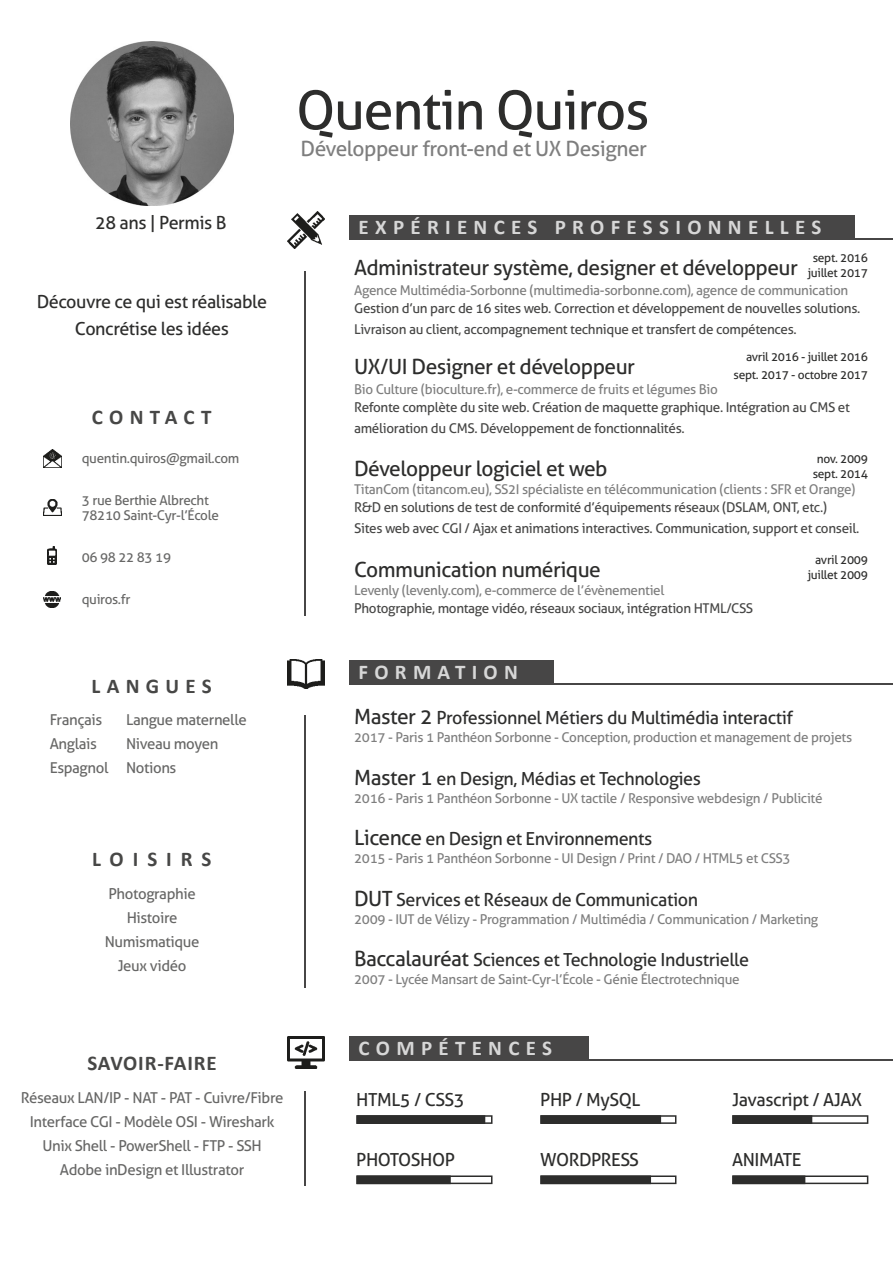
<style>
.page{position:relative;width:893px;height:1263px;background:#fff}
.page>*{position:absolute;margin:0;border:0;box-sizing:border-box;transform-origin:0 0}
.t1{font:54px "Aller";letter-spacing:-.025em;color:#2d2d2c}
.t2{font:21px "Aller";letter-spacing:-.025em;color:#2d2d2c}
.t3{font:700 21px "Calibri";letter-spacing:.3em;color:#d7d7d7}
.t4{font:21px "Aller";letter-spacing:-.025em;color:#7e7e7e}
.t5{font:700 21px "Calibri";letter-spacing:.3em;color:#474746}
.t6{font:700 21px "Calibri";letter-spacing:.04em;color:#474746}
.t7{font:700 21px "Calibri";letter-spacing:.43em;color:#474746}
.t8{font:18px/27px "Aller";letter-spacing:-.025em;color:#2d2d2c;text-align:center}
.t9{font:15px/24px "Aller";letter-spacing:-.025em;color:#676766;text-align:center}
.t10{font:13.5px "Aller";letter-spacing:-.025em;color:#7e7e7e}
.t11{font:13.5px/21px "Aller";letter-spacing:-.025em;color:#474746}
.t12{font:13.5px/15px "Aller";letter-spacing:-.025em;color:#676766}
.t13{font:12px/15px "Aller";letter-spacing:-.025em;color:#2d2d2c;text-align:right}
.s1{font-size:21px}
</style>
<div class="page">
<img style="left:43px;top:499px;width:19px;height:17px">
<img style="left:43px;top:450px;width:19px;height:18px">
<img style="left:44px;top:592px;width:16px;height:16px">
<img style="left:48px;top:546px;width:9px;height:18px">
<img style="left:70px;top:42px;width:164px;height:163px">
<img style="left:287px;top:660px;width:37px;height:29px">
<div style="left:349px;top:660px;width:204px;height:24px;background:#474646"></div>
<hr style="left:553px;top:683px;width:340px;height:1px;background:#474646">
<hr style="left:305px;top:716px;width:1px;height:272px;background:#474646">
<img style="left:288px;top:1037px;width:36px;height:31px">
<svg style="left:356px;top:1115px;width:136px;height:9px"></svg>
<svg style="left:540px;top:1115px;width:136px;height:9px"></svg>
<svg style="left:732px;top:1115px;width:136px;height:9px"></svg>
<svg style="left:356px;top:1175px;width:136px;height:9px"></svg>
<svg style="left:540px;top:1175px;width:136px;height:9px"></svg>
<svg style="left:732px;top:1175px;width:136px;height:9px"></svg>
<hr style="left:305px;top:1092px;width:1px;height:94px;background:#474646">
<div style="left:349px;top:1036px;width:239px;height:24px;background:#474646"></div>
<hr style="left:553px;top:1059px;width:340px;height:1px;background:#474646">
<img style="left:288px;top:212px;width:36px;height:36px">
<hr style="left:305px;top:271px;width:1px;height:344px;background:#474646">
<div style="left:349px;top:215px;width:506px;height:25px;background:#474646"></div>
<hr style="left:553px;top:239px;width:340px;height:1px;background:#474646">
<h1 class="t1" style="left:296px;top:77px;width:355px">Quentin Quiros</h1>
<h2 class="t4" style="left:301px;top:136px;width:348px">Développeur front-end et UX Designer</h2>
<h3 class="t8" style="left:95px;top:209px;width:133px">28 ans | Permis B</h3>
<h3 class="t8" style="left:37px;top:288px;width:232px">Découvre ce qui est réalisable<br>Concrétise les idées</h3>
<h2 class="t5" style="left:92px;top:402px;width:121px">CONTACT</h2>
<p class="t12" style="left:82px;top:451px;width:159px">quentin.quiros@gmail.com</p>
<p class="t12" style="left:82px;top:493px;width:139px">3 rue Berthie Albrecht<br>78210 Saint-Cyr-l’École</p>
<p class="t12" style="left:82px;top:550px;width:91px">06 98 22 83 19</p>
<p class="t12" style="left:82px;top:592px;width:50px">quiros.fr</p>
<h2 class="t5" style="left:92px;top:671px;width:122px">LANGUES</h2>
<p class="t9" style="left:50px;top:708px;width:60px;text-align:left">Français<br>Anglais<br>Espagnol</p>
<p class="t9" style="left:126px;top:708px;width:122px;text-align:left">Langue maternelle<br>Niveau moyen<br>Notions</p>
<h2 class="t7" style="left:92px;top:844px;width:121px">LOISIRS</h2>
<p class="t9" style="left:105px;top:881px;width:96px">Photographie<br>Histoire<br>Numismatique<br>Jeux vidéo</p>
<h2 class="t6" style="left:87px;top:1048px;width:131px">SAVOIR-FAIRE</h2>
<p class="t9" style="left:21px;top:1085px;width:264px">Réseaux LAN/IP - NAT - PAT - Cuivre/Fibre Interface CGI - Modèle OSI - Wireshark Unix Shell - PowerShell - FTP - SSH Adobe inDesign et Illustrator</p>
<h2 class="t3" style="left:359px;top:213px;width:464px">EXPÉRIENCES PROFESSIONNELLES</h2>
<p class="t13" style="left:808px;top:250px;width:62px;text-align:center">sept. 2016 juillet 2017</p>
<h2 class="t2" style="left:354px;top:255px;width:445px">Administrateur système, designer et développeur</h2>
<p class="t10" style="left:354px;top:282px;width:496px">Agence Multimédia-Sorbonne (multimedia-sorbonne.com), agence de communication</p>
<p class="t11" style="left:354px;top:297px;width:508px">Gestion d’un parc de 16 sites web. Correction et développement de nouvelles solutions.<br>Livraison au client, accompagnement technique et transfert de compétences.</p>
<p class="t13" style="left:734px;top:347px;width:136px;line-height:18px">avril 2016 - juillet 2016 sept. 2017 - octobre 2017</p>
<h2 class="t2" style="left:354px;top:354px;width:282px">UX/UI Designer et développeur</h2>
<p class="t10" style="left:354px;top:381px;width:365px">Bio Culture (bioculture.fr), e-commerce de fruits et légumes Bio</p>
<p class="t11" style="left:354px;top:396px;width:497px">Refonte complète du site web. Création de maquette graphique. Intégration au CMS et amélioration du CMS. Développement de fonctionnalités.</p>
<p class="t13" style="left:817px;top:451px;width:53px">nov. 2009</p>
<h2 class="t2" style="left:354px;top:456px;width:255px">Développeur logiciel et web</h2>
<p class="t13" style="left:813px;top:466px;width:57px">sept. 2014</p>
<p class="t10" style="left:354px;top:481px;width:503px">TitanCom (titancom.eu), SS2I spécialiste en télécommunication (clients : SFR et Orange)</p>
<p class="t11" style="left:354px;top:497px;width:507px">R&amp;D en solutions de test de conformité d’équipements réseaux (DSLAM, ONT, etc.)<br>Sites web avec CGI / Ajax et animations interactives. Communication, support et conseil.</p>
<h2 class="t2" style="left:354px;top:557px;width:248px">Communication numérique</h2>
<p class="t10" style="left:354px;top:582px;width:312px">Levenly (levenly.com), e-commerce de l’évènementiel</p>
<p class="t11" style="left:354px;top:598px;width:401px">Photographie, montage vidéo, réseaux sociaux, intégration HTML/CSS</p>
<h2 class="t3" style="left:359px;top:657px;width:161px">FORMATION</h2>
<p class="t13" style="left:808px;top:552px;width:62px">avril 2009 juillet 2009</p>
<h3 class="t8" style="left:354px;top:704px;width:441px"><span class="s1">Master 2</span> Professionnel Métiers du Multimédia interactif</h3>
<p class="t10" style="left:354px;top:729px;width:499px">2017 - Paris 1 Panthéon Sorbonne - Conception, production et management de projets</p>
<h3 class="t8" style="left:354px;top:764px;width:348px"><span class="s1">Master 1</span> en Design, Médias et Technologies</h3>
<p class="t10" style="left:354px;top:789px;width:470px">2016 - Paris 1 Panthéon Sorbonne - UX tactile / Responsive webdesign / Publicité</p>
<h3 class="t8" style="left:354px;top:824px;width:300px"><span class="s1">Licence</span> en Design et Environnements</h3>
<p class="t10" style="left:354px;top:849px;width:438px">2015 - Paris 1 Panthéon Sorbonne - UI Design / Print / DAO / HTML5 et CSS3</p>
<h3 class="t8" style="left:354px;top:885px;width:345px"><span class="s1">DUT</span> Services et Réseaux de Communication</h3>
<p class="t10" style="left:354px;top:910px;width:466px">2009 - IUT de Vélizy - Programmation / Multimédia / Communication / Marketing</p>
<h3 class="t8" style="left:354px;top:945px;width:397px"><span class="s1">Baccalauréat</span> Sciences et Technologie Industrielle</h3>
<p class="t10" style="left:354px;top:970px;width:387px">2007 - Lycée Mansart de Saint-Cyr-l’École - Génie Électrotechnique</p>
<h2 class="t3" style="left:359px;top:1033px;width:195px">COMPÉTENCES</h2>
<h3 class="t8" style="left:356px;top:1086px;width:110px">HTML5 / CSS3</h3>
<h3 class="t8" style="left:540px;top:1086px;width:102px">PHP / MySQL</h3>
<h3 class="t8" style="left:732px;top:1086px;width:131px">Javascript / AJAX</h3>
<h3 class="t8" style="left:356px;top:1146px;width:100px">PHOTOSHOP</h3>
<h3 class="t8" style="left:540px;top:1146px;width:100px">WORDPRESS</h3>
<h3 class="t8" style="left:732px;top:1146px;width:71px">ANIMATE</h3>
</div>
